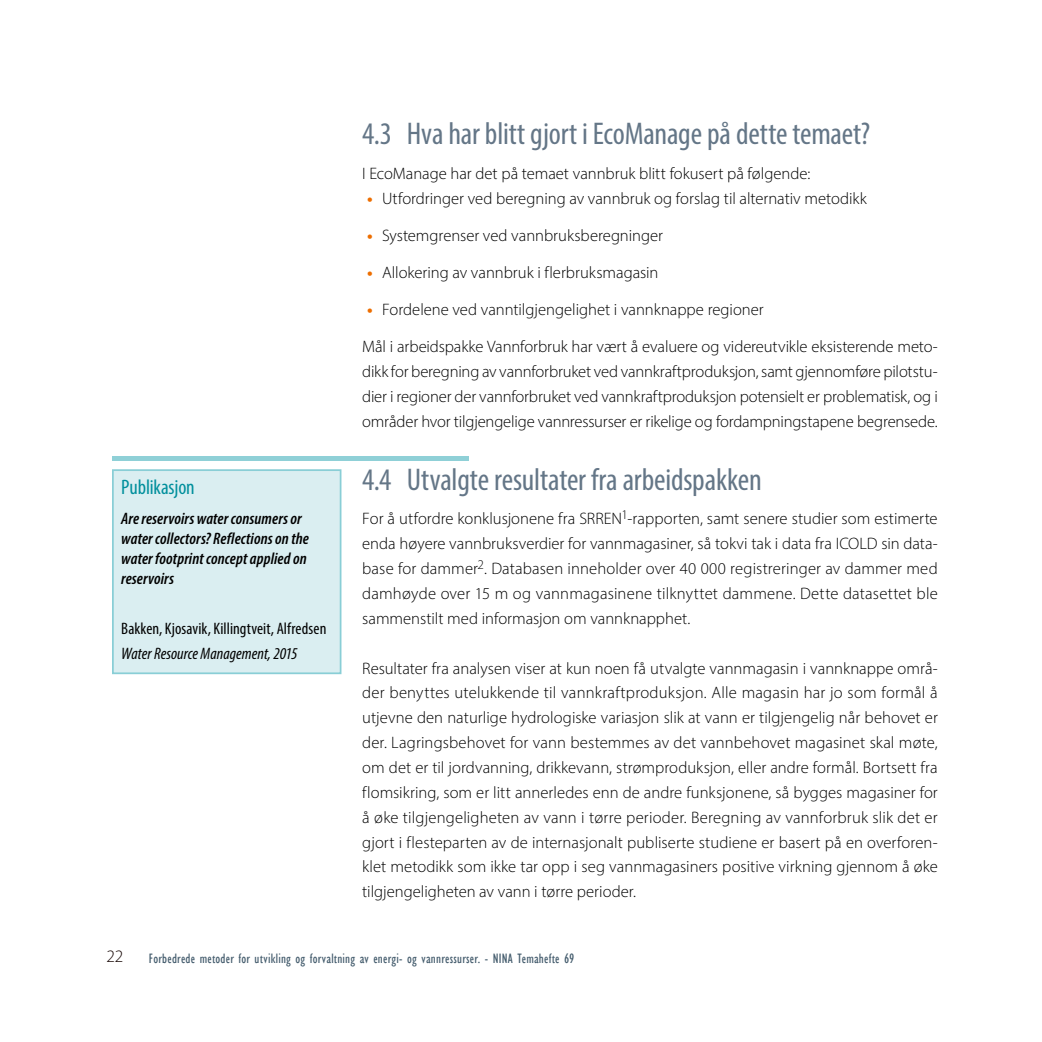
<style>
.page{position:relative;width:1042px;height:1042px;background:#fff}
.page>*{position:absolute;margin:0;border:0;box-sizing:border-box;transform-origin:0 0}
.overskrift_2_2015{font:condensed 31.5px "Myriad Pro";letter-spacing:-.005em;color:#647687}
.går_faktaboks_oversk{font:condensed 21px "Myriad Pro";letter-spacing:-.005em;color:#008f9c}
.t1{font:300 17.5px "Myriad Pro";color:#130300}
.brødtekst_2015{font:300 16.62px/24.8px "Myriad Pro";letter-spacing:-.005em;color:#000;text-align:justify}
.går_faktaboks_2015{font:italic 600 condensed 16.62px/19.9px "Myriad Pro";letter-spacing:.01em;color:#000}
.går_faktaboks_2015-2{font:condensed 16.62px "Myriad Pro";letter-spacing:.005em;color:#000}
.går_faktaboks_2015-3{font:italic condensed 16.62px "Myriad Pro";letter-spacing:.005em;color:#000}
.t2{font:condensed 14px "Gill Sans";letter-spacing:.015em;color:#445c6d}
.s1{font-weight:700;color:#ed6e00}
</style>
<div class="page">
<div style="left:113px;top:470px;width:228px;height:203px;background:#daeef1"></div>
<div style="left:112px;top:469px;width:229px;height:205px;border:2px solid #89ced6"></div>
<div style="left:112px;top:456px;width:356px;height:5px;background:#8fd0d7"></div>
<p class="går_faktaboks_oversk" style="left:121px;top:474px;width:75px">Publikasjon</p>
<p class="går_faktaboks_2015" style="left:121px;top:508px;width:189px">Are reservoirs water consumers or water collectors? Reflections on the water footprint concept applied on reservoirs</p>
<p class="går_faktaboks_2015-2" style="left:121px;top:618px;width:207px">Bakken, Kjosavik, Killingtveit, Alfredsen</p>
<p class="går_faktaboks_2015-3" style="left:121px;top:643px;width:178px">Water Resource Management, 2015</p>
<p class="overskrift_2_2015" style="left:362px;top:115px;width:509px">4.3 Hva har blitt gjort i EcoManage på dette temaet?</p>
<p class="brødtekst_2015" style="left:362px;top:161px;width:449px">I EcoManage har det på temaet vannbruk blitt fokusert på følgende:</p>
<p class="brødtekst_2015" style="left:367px;top:186px;width:501px"><span class="s1">•</span> Utfordringer ved beregning av vannbruk og forslag til alternativ metodikk</p>
<p class="brødtekst_2015" style="left:367px;top:223px;width:297px"><span class="s1">•</span> Systemgrenser ved vannbruksberegninger</p>
<p class="brødtekst_2015" style="left:367px;top:260px;width:293px"><span class="s1">•</span> Allokering av vannbruk i flerbruksmagasin</p>
<p class="brødtekst_2015" style="left:367px;top:297px;width:398px"><span class="s1">•</span> Fordelene ved vanntilgjengelighet i vannknappe regioner</p>
<p class="brødtekst_2015" style="left:362px;top:334px;width:577px">Mål i arbeidspakke Vannforbruk har vært å evaluere og videreutvikle eksisterende meto&shy;dikk for beregning av vannforbruket ved vannkraftproduksjon, samt gjennomføre pilotstu&shy;dier i regioner der vannforbruket ved vannkraftproduksjon potensielt er problematisk, og i områder hvor tilgjengelige vannressurser er rikelige og fordampningstapene begrensede.</p>
<p class="overskrift_2_2015" style="left:362px;top:460px;width:401px">4.4 Utvalgte resultater fra arbeidspakken</p>
<p class="brødtekst_2015" style="left:362px;top:506px;width:577px">For å utfordre konklusjonene fra SRREN<sup>1</sup>-rapporten, samt senere studier som estimerte enda høyere vannbruksverdier for vannmagasiner, så tokvi tak i data fra ICOLD sin data&shy;base for dammer<sup>2</sup>. Databasen inneholder over 40 000 registreringer av dammer med damhøyde over 15 m og vannmagasinene tilknyttet dammene. Dette datasettet ble sammenstilt med informasjon om vannknapphet.</p>
<p class="brødtekst_2015" style="left:362px;top:655px;width:577px">Resultater fra analysen viser at kun noen få utvalgte vannmagasin i vannknappe områ&shy;der benyttes utelukkende til vannkraftproduksjon. Alle magasin har jo som formål å utjevne den naturlige hydrologiske variasjon slik at vann er tilgjengelig når behovet er der. Lagringsbehovet for vann bestemmes av det vannbehovet magasinet skal møte, om det er til jordvanning, drikkevann, strømproduksjon, eller andre formål. Bortsett fra flomsikring, som er litt annerledes enn de andre funksjonene, så bygges magasiner for å øke tilgjengeligheten av vann i tørre perioder. Beregning av vannforbruk slik det er gjort i flesteparten av de internasjonalt publiserte studiene er basert på en overforen&shy;klet metodikk som ikke tar opp i seg vannmagasiners positive virkning gjennom å øke tilgjengeligheten av vann i tørre perioder.</p>
<p class="t1" style="left:106px;top:946px;width:18px">22</p>
<p class="t2" style="left:149px;top:950px;width:427px">Forbedrede metoder for utvikling og forvaltning av energi- og vannressurser. - NINA Temahefte 69</p>
</div>
